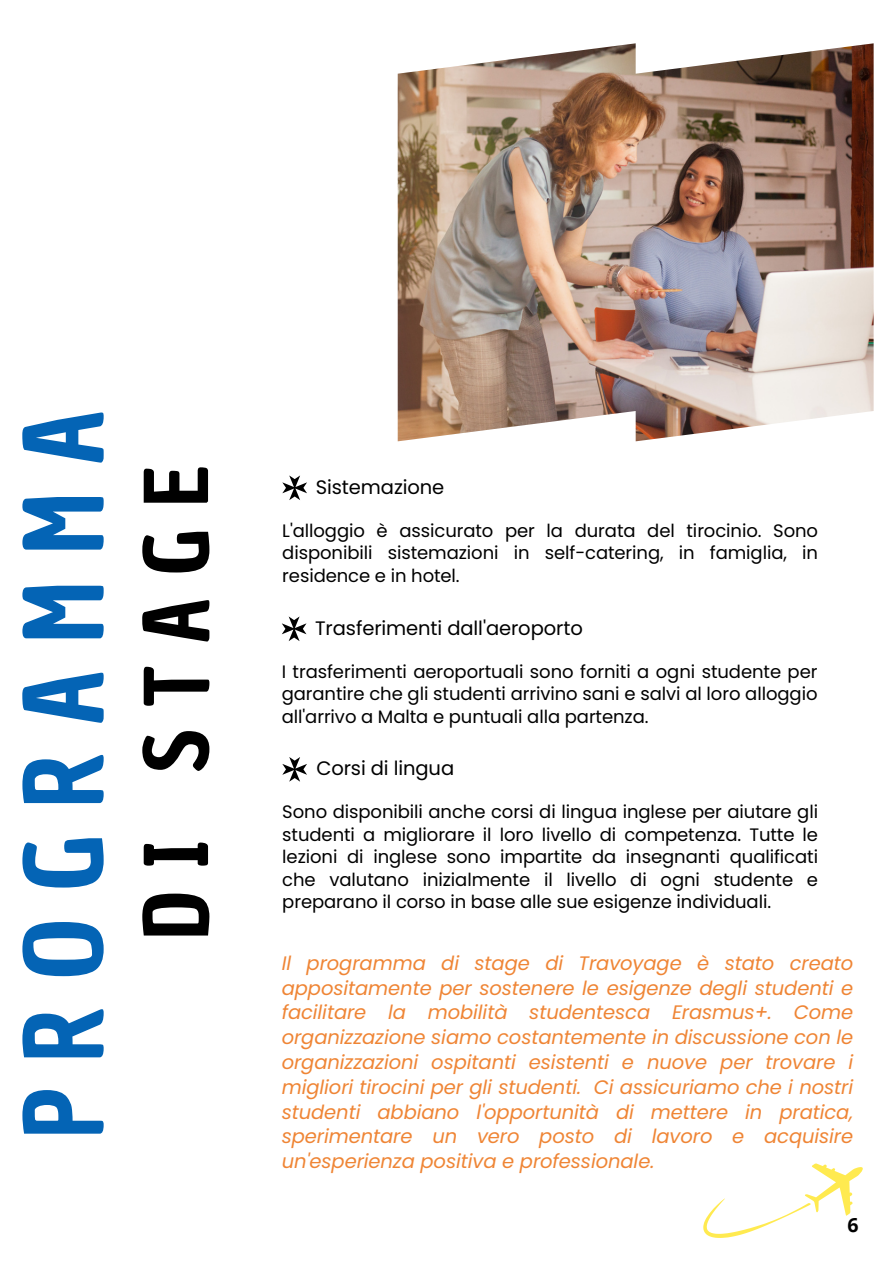
<style>
.page{position:relative;width:894px;height:1264px;background:#fff}
.page>*{position:absolute;margin:0;border:0;box-sizing:border-box;transform-origin:0 0}
.t1{font:103.5px "Chau Philomene One";letter-spacing:.26em;color:#0464b5}
.t2{font:85.5px "Chau Philomene One";letter-spacing:.26em;color:#000}
.t3{font:italic 19.5px/24.8px "Poppins";letter-spacing:-.005em;color:#ef8535;text-align:justify}
.t4{font:19.5px "Poppins";letter-spacing:-.005em;color:#000}
.t5{font:700 19.5px "Open Sans";color:#000}
.t6{font:18px/22.5px "Poppins";letter-spacing:-.005em;color:#000;text-align:justify}
</style>
<div class="page">
<svg style="left:282px;top:475px;width:25px;height:25px"></svg>
<svg style="left:282px;top:616px;width:24px;height:25px"></svg>
<svg style="left:282px;top:757px;width:25px;height:24px"></svg>
<img style="left:397px;top:43px;width:476px;height:398px">
<svg style="left:703px;top:1163px;width:159px;height:74px"></svg>
<p class="t1" style="left:-5px;top:1138px;width:730px;rotate:-90deg">PROGRAMMA</p>
<p class="t2" style="left:120px;top:939px;width:475px;rotate:-90deg">DI STAGE</p>
<p class="t4" style="left:316px;top:473px;width:130px">Sistemazione</p>
<p class="t6" style="left:282px;top:519px;width:537px">L'alloggio è assicurato per la durata del tirocinio. Sono disponibili sistemazioni in self-catering, in famiglia, in residence e in hotel.</p>
<p class="t4" style="left:315px;top:614px;width:269px">Trasferimenti dall'aeroporto</p>
<p class="t6" style="left:282px;top:660px;width:537px">I trasferimenti aeroportuali sono forniti a ogni studente per garantire che gli studenti arrivino sani e salvi al loro alloggio all'arrivo a Malta e puntuali alla partenza.</p>
<p class="t4" style="left:316px;top:754px;width:139px">Corsi di lingua</p>
<p class="t6" style="left:282px;top:800px;width:537px">Sono disponibili anche corsi di lingua inglese per aiutare gli studenti a migliorare il loro livello di competenza. Tutte le lezioni di inglese sono impartite da insegnanti qualificati che valutano inizialmente il livello di ogni studente e preparano il corso in base alle sue esigenze individuali.</p>
<p class="t3" style="left:282px;top:950px;width:573px">Il programma di stage di Travoyage è stato creato appositamente per sostenere le esigenze degli studenti e facilitare la mobilità studentesca Erasmus+. Come organizzazione siamo costantemente in discussione con le organizzazioni ospitanti esistenti e nuove per trovare i migliori tirocini per gli studenti. Ci assicuriamo che i nostri studenti abbiano l'opportunità di mettere in pratica, sperimentare un vero posto di lavoro e acquisire un'esperienza positiva e professionale.</p>
<p class="t5" style="left:847px;top:1211px;width:13px">6</p>
</div>
